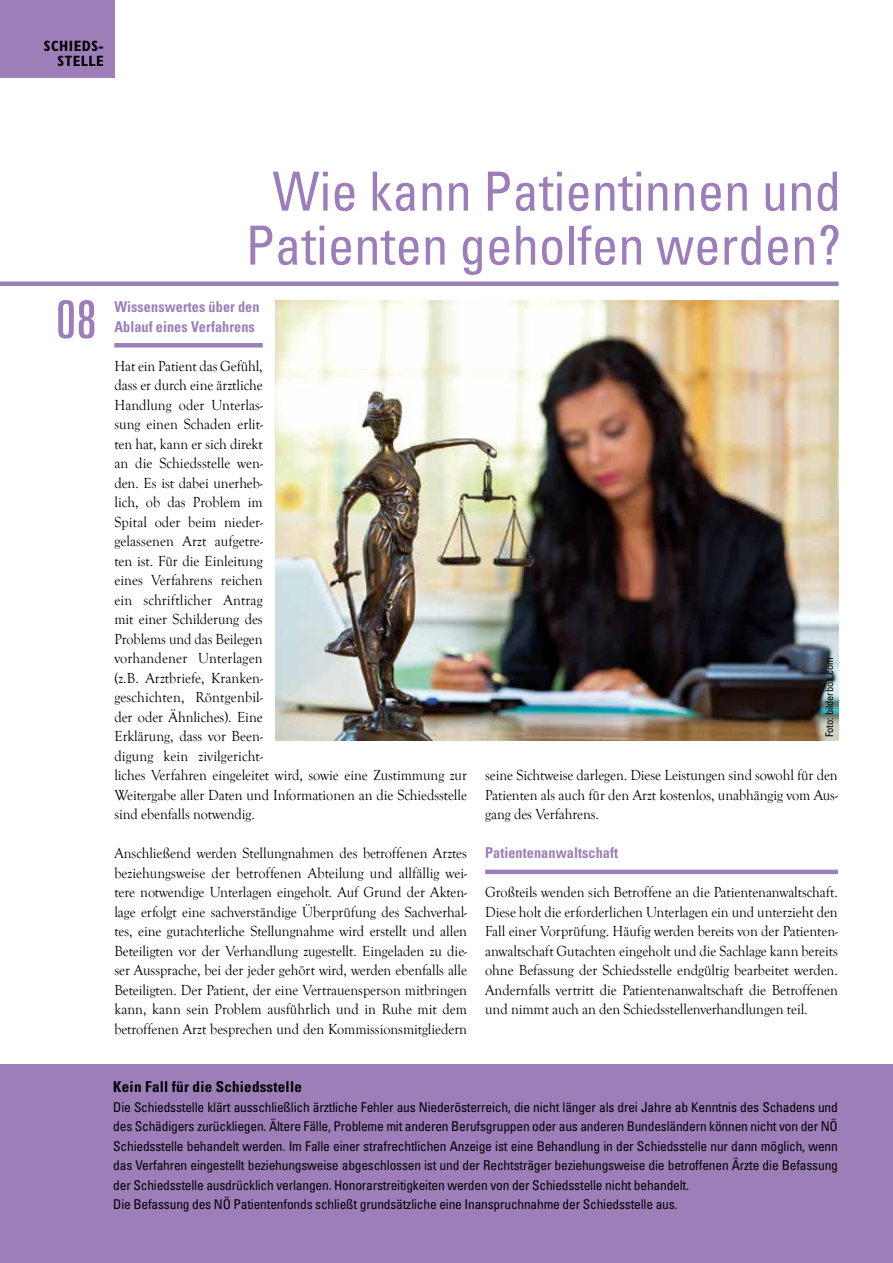
<style>
.page{position:relative;width:893px;height:1263px;background:#fff}
.page>*{position:absolute;margin:0;border:0;box-sizing:border-box;transform-origin:0 0}
.t1{font:condensed 54px/54px "Univers LT Std";color:#9d7eb8;text-align:center}
.t2{font:ultra-condensed 52.5px "Univers LT Std";color:#9d7eb8}
.t3{font:15px/19.5px "Goudy Old Style T";letter-spacing:-.005em;color:#000;text-align:justify;scale:.95 1}
.t4{font:700 condensed 15px/19.5px "Univers LT Std";letter-spacing:.005em;color:#9d7eb8;scale:.95 1}
.t5{font:700 condensed 15px "Univers LT Std";letter-spacing:.015em;color:#000}
.t6{font:700 condensed 15px/15px "Gill Sans MT Pro";letter-spacing:.03em;color:#000;text-align:right}
.t7{font:condensed 13.5px/19.5px "Univers LT Std";letter-spacing:-.015em;color:#000}
.t8{font:condensed 10.5px "Univers LT Std";letter-spacing:-.01em;color:#000}
</style>
<div class="page">
<div style="left:0;top:281px;width:838px;height:5px;background:#9d7eb8"></div>
<div style="left:0;top:0;width:114px;height:78px;background:#9d7eb8"></div>
<div style="left:114px;top:343px;width:149px;height:5px;background:#9d7eb8"></div>
<hr style="left:485px;top:870px;width:353px;height:4px;background:#9d7eb8">
<div style="left:0;top:1065px;width:893px;height:198px;background:#9d7eb8"></div>
<img style="left:276px;top:300px;width:563px;height:441px">
<p class="t6" style="left:44px;top:38px;width:61px">SCHIEDS-<br>STELLE</p>
<h1 class="t1" style="left:245px;top:164px;width:597px">Wie kann Patientinnen und<br>Patienten geholfen werden?</h1>
<h2 class="t2" style="left:56px;top:290px;width:42px">08</h2>
<p class="t4" style="left:114px;top:297px;width:154px">Wissenswertes über den<br>Ablauf eines Verfahrens</p>
<p class="t3" style="left:114px;top:356px;width:373px;text-align:left">Hat ein Patient das Gefühl,<br>dass er durch eine ärztliche<br>Handlung oder Unterlas-<br>sung einen Schaden erlit-<br>ten hat, kann er sich direkt<br>an die Schiedsstelle wen-<br>den. Es ist dabei unerheb-<br>lich, ob das Problem im<br>Spital oder beim nieder-<br>gelassenen Arzt aufgetre-<br>ten ist. Für die Einleitung<br>eines Verfahrens reichen<br>ein schriftlicher Antrag<br>mit einer Schilderung des<br>Problems und das Beilegen<br>vorhandener Unterlagen<br>(z.B. Arztbriefe, Kranken-<br>geschichten, Röntgenbil-<br>der oder Ähnliches). Eine<br>Erklärung, dass vor Been-<br>digung kein zivilgericht-<br>liches Verfahren eingeleitet wird, sowie eine Zustimmung zur<br>Weitergabe aller Daten und Informationen an die Schiedsstelle sind ebenfalls notwendig.</p>
<p class="t3" style="left:114px;top:844px;width:373px">Anschließend werden Stellungnahmen des betroffenen Arztes beziehungsweise der betroffenen Abteilung und allfällig wei&shy;tere notwendige Unterlagen eingeholt. Auf Grund der Akten&shy;lage erfolgt eine sachverständige Überprüfung des Sachverhal&shy;tes, eine gutachterliche Stellungnahme wird erstellt und allen Beteiligten vor der Verhandlung zugestellt. Eingeladen zu die&shy;ser Aussprache, bei der jeder gehört wird, werden ebenfalls alle Beteiligten. Der Patient, der eine Vertrauensperson mitbringen kann, kann sein Problem ausführlich und in Ruhe mit dem betroffenen Arzt besprechen und den Kommissionsmitgliedern</p>
<p class="t8" style="left:823px;top:737px;width:82px;rotate:-90deg">Foto: bilderbox.com</p>
<p class="t3" style="left:485px;top:766px;width:373px">seine Sichtweise darlegen. Diese Leistungen sind sowohl für den Patienten als auch für den Arzt kostenlos, unabhängig vom Aus&shy;gang des Verfahrens.</p>
<p class="t4" style="left:485px;top:843px;width:141px">Patientenanwaltschaft</p>
<p class="t3" style="left:485px;top:883px;width:373px">Großteils wenden sich Betroffene an die Patientenanwaltschaft.<br>Diese holt die erforderlichen Unterlagen ein und unterzieht den Fall einer Vorprüfung. Häufig werden bereits von der Patienten&shy;anwaltschaft Gutachten eingeholt und die Sachlage kann bereits ohne Befassung der Schiedsstelle endgültig bearbeitet werden.<br>Andernfalls vertritt die Patientenanwaltschaft die Betroffenen und nimmt auch an den Schiedsstellenverhandlungen teil.</p>
<p class="t5" style="left:113px;top:1077px;width:190px">Kein Fall für die Schiedsstelle</p>
<p class="t7" style="left:113px;top:1097px;width:726px">Die Schiedsstelle klärt ausschließlich ärztliche Fehler aus Niederösterreich, die nicht länger als drei Jahre ab Kenntnis des Schadens und des Schädigers zurückliegen. Ältere Fälle, Probleme mit anderen Berufsgruppen oder aus anderen Bundesländern können nicht von der NÖ Schiedsstelle behandelt werden. Im Falle einer strafrechtlichen Anzeige ist eine Behandlung in der Schiedsstelle nur dann möglich, wenn das Verfahren eingestellt beziehungsweise abgeschlossen ist und der Rechtsträger beziehungsweise die betroffenen Ärzte die Befassung der Schiedsstelle ausdrücklich verlangen. Honorarstreitigkeiten werden von der Schiedsstelle nicht behandelt.<br>Die Befassung des NÖ Patientenfonds schließt grundsätzliche eine Inanspruchnahme der Schiedsstelle aus.</p>
</div>
